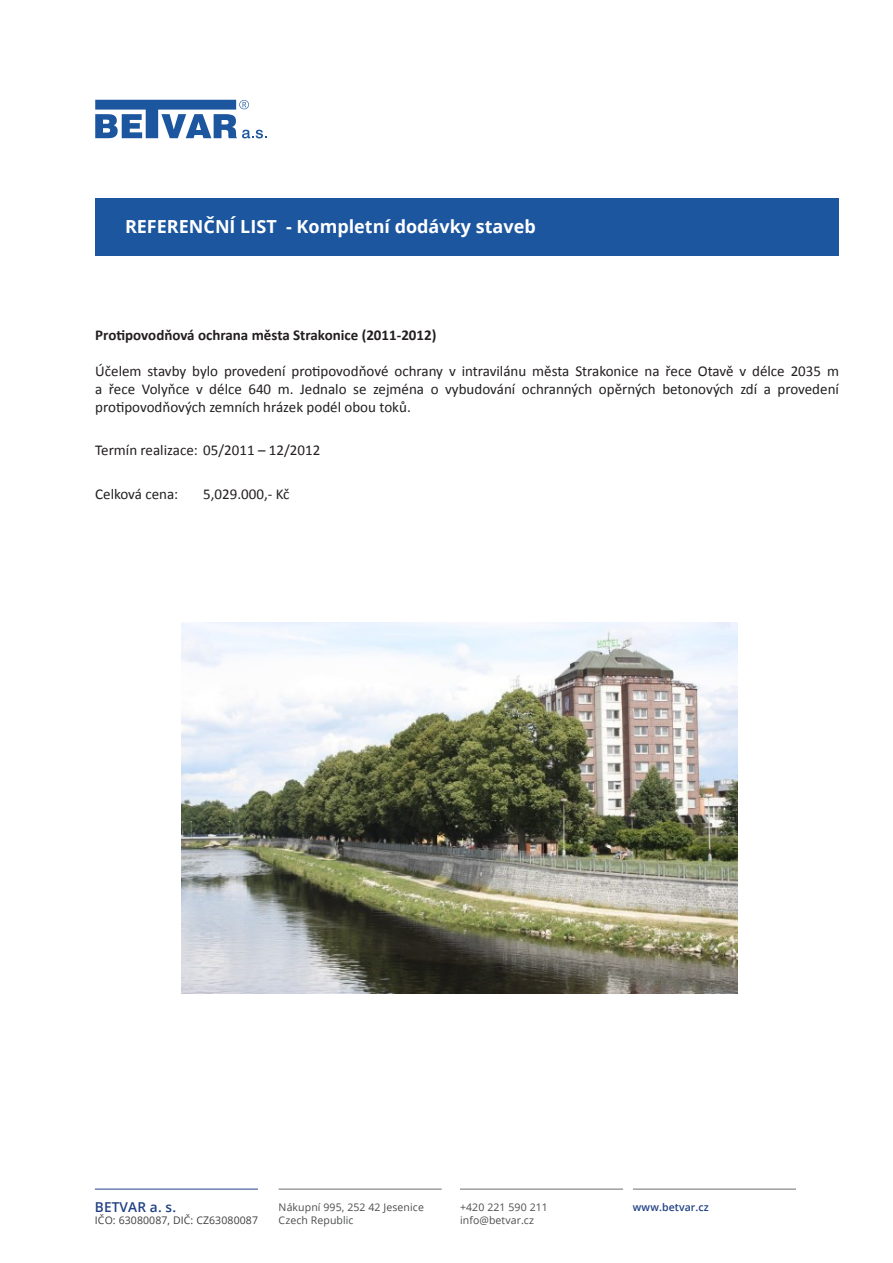
<style>
.page{position:relative;width:893px;height:1263px;background:#fff}
.page>*{position:absolute;margin:0;border:0;box-sizing:border-box;transform-origin:0 0}
.t1{font:700 18px "Open Sans";color:#fff}
.t2{font:15px/18px "Calibri";color:#231f20;text-align:justify}
.t3{font:700 15px "Calibri";color:#231f20}
.t4{font:600 13.65px "Open Sans";letter-spacing:.01em;color:#214185}
.t5{font:10.5px/12.6px "Open Sans";letter-spacing:.01em;color:#4b4c4d}
.t6{font:10.5px "Open Sans";letter-spacing:.01em;color:#3e3e3f}
.t7{font:600 10.5px "Open Sans";letter-spacing:.01em;color:#214185}
</style>
<div class="page">
<svg style="left:95px;top:100px;width:172px;height:38px"></svg>
<hr style="left:95px;top:1189px;width:163px;height:1px;background:#214185">
<hr style="left:279px;top:1189px;width:163px;height:1px;background:#6c6d70">
<hr style="left:460px;top:1189px;width:163px;height:1px;background:#6c6d70">
<hr style="left:633px;top:1189px;width:163px;height:1px;background:#6c6d70">
<div style="left:95px;top:198px;width:744px;height:58px;background:#1c569f"></div>
<img style="left:181px;top:623px;width:556px;height:370px">
<p class="t1" style="left:125px;top:213px;width:412px">REFERENČNÍ LIST - Kompletní dodávky staveb</p>
<p class="t3" style="left:95px;top:326px;width:343px">Protipovodňová ochrana města Strakonice (2011-2012)</p>
<p class="t2" style="left:95px;top:362px;width:745px">Účelem stavby bylo provedení protipovodňové ochrany v intravilánu města Strakonice na řece Otavě v délce 2035 m a řece Volyňce v délce 640 m. Jednalo se zejména o vybudování ochranných opěrných betonových zdí a provedení protipovodňových zemních hrázek podél obou toků.</p>
<p class="t2" style="left:95px;top:441px;width:227px">Termín realizace: 05/2011 – 12/2012</p>
<p class="t2" style="left:95px;top:485px;width:85px">Celková cena:</p>
<p class="t2" style="left:203px;top:485px;width:88px">5,029.000,- Kč</p>
<p class="t4" style="left:95px;top:1197px;width:83px">BETVAR a. s.</p>
<p class="t6" style="left:95px;top:1213px;width:165px">IČO: 63080087, DIČ: CZ63080087</p>
<p class="t5" style="left:279px;top:1201px;width:147px">Nákupní 995, 252 42 Jesenice<br>Czech Republic</p>
<p class="t5" style="left:460px;top:1201px;width:89px">+420 221 590 211 info@betvar.cz</p>
<p class="t7" style="left:633px;top:1200px;width:77px">www.betvar.cz</p>
</div>
